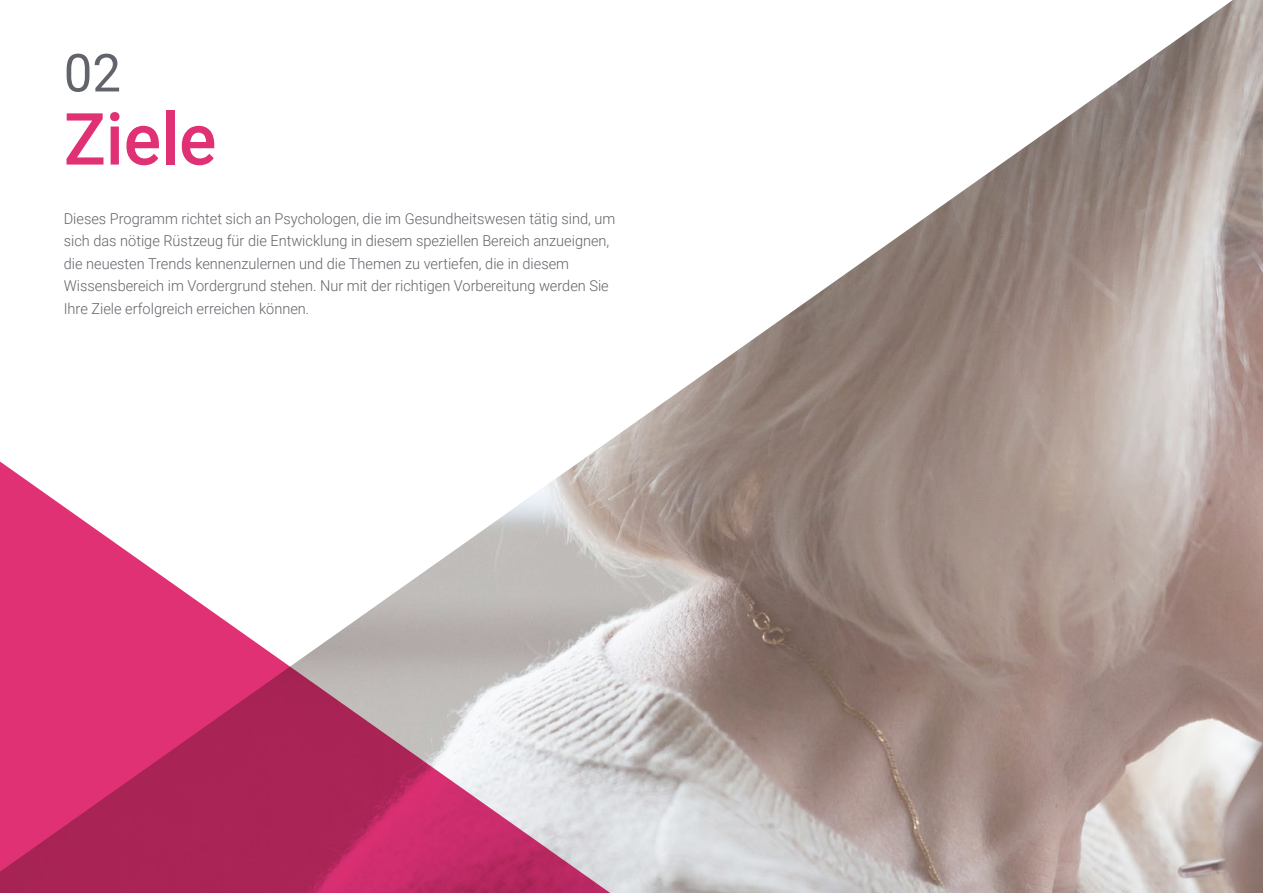
<style>
.page{position:relative;width:1263px;height:893px;background:#fff}
.page>*{position:absolute;margin:0;border:0;box-sizing:border-box;transform-origin:0 0}
.t1{font:500 72px "Roboto";color:#df3174}
.t2{font:52.5px "Roboto";color:#61646a}
.t3{font:300 15px/22.5px "Roboto";color:#61646a}
</style>
<div class="page">
<img style="left:602px;top:0;width:661px;height:893px">
<svg style="left:0;top:446px;width:640px;height:447px"></svg>
<h2 class="t2" style="left:64px;top:36px;width:59px">02</h2>
<h1 class="t1" style="left:64px;top:89px;width:154px">Ziele</h1>
<p class="t3" style="left:64px;top:207px;width:553px">Dieses Programm richtet sich an Psychologen, die im Gesundheitswesen tätig sind, um sich das nötige Rüstzeug für die Entwicklung in diesem speziellen Bereich anzueignen, die neuesten Trends kennenzulernen und die Themen zu vertiefen, die in diesem Wissensbereich im Vordergrund stehen. Nur mit der richtigen Vorbereitung werden Sie Ihre Ziele erfolgreich erreichen können.</p>
</div>
